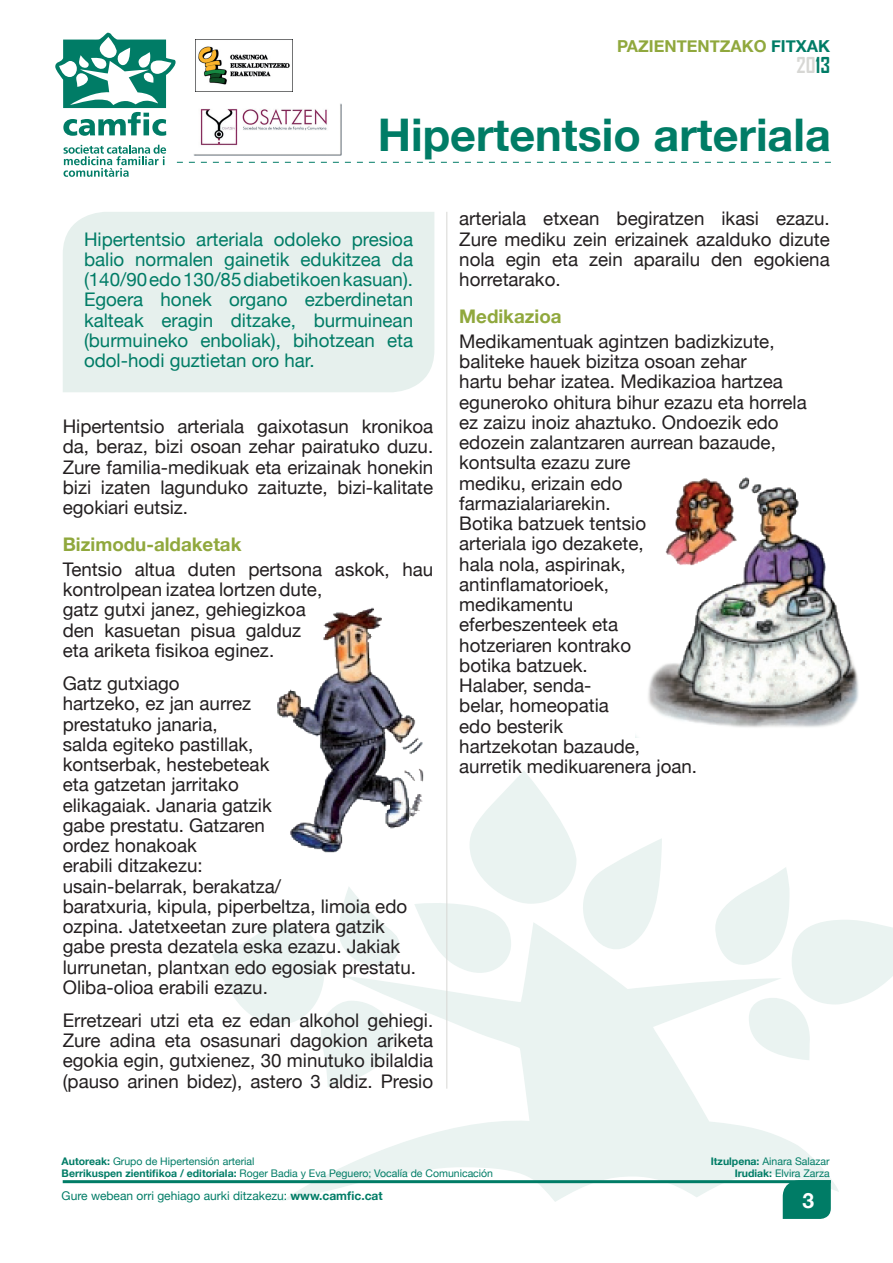
<style>
.page{position:relative;width:893px;height:1263px;background:#fff}
.page>*{position:absolute;margin:0;border:0;box-sizing:border-box;transform-origin:0 0}
.Titulo{font:700 45px "Helvetica Neue";color:#007c66}
.t1{font:700 21px "Agency FB";color:#d7d7d4}
.t2{font:700 21px "Helvetica Neue";color:#fff}
.Galerada{font:18.75px/20.2px "Helvetica Neue";color:#231f20;text-align:justify}
.Destacado{font:18.75px/20.2px "Helvetica Neue";color:#007c66;text-align:justify}
.Titulillo{font:700 18.75px "Helvetica Neue";color:#90a83d}
.t3{font:700 16.5px "Helvetica Neue";color:#90a83d}
.t4{font:12px "Helvetica Neue";color:#007c66}
.t5{font:10.5px "Helvetica Neue";color:#007c66}
.s1{color:#007c66}
.s2{font-weight:700}
</style>
<div class="page">
<svg style="left:281px;top:979px;width:558px;height:223px;fill:#eaf3f1"></svg>
<svg style="left:212px;top:887px;width:189px;height:200px"></svg>
<svg style="left:414px;top:770px;width:248px;height:209px"></svg>
<svg style="left:715px;top:867px;width:178px;height:193px"></svg>
<svg style="left:64px;top:145px;width:102px;height:32px"></svg>
<svg style="left:55px;top:33px;width:121px;height:103px"></svg>
<svg style="left:177px;top:162px;width:654px;height:1px"></svg>
<hr style="left:63px;top:1180px;width:768px;height:3px;background:#007c66">
<svg style="left:783px;top:1180px;width:48px;height:39px;background:#07806a"></svg>
<img style="left:196px;top:39px;width:97px;height:52px">
<img style="left:193px;top:103px;width:148px;height:52px">
<div style="left:63px;top:212px;width:371px;height:180px;background:#e6f0ed"></div>
<hr style="left:446px;top:212px;width:1px;height:877px;background:#d7d7d4">
<img style="left:277px;top:607px;width:157px;height:260px">
<img style="left:636px;top:477px;width:223px;height:260px">
<p class="t3" style="left:617px;top:33px;width:214px">PAZIENTENTZAKO <span class="s1">FITXAK</span></p>
<p class="t1" style="left:796px;top:52px;width:35px">20<span class="s1">13</span></p>
<p class="Titulo" style="left:378px;top:100px;width:455px">Hipertentsio arteriala</p>
<p class="Destacado" style="left:84px;top:230px;width:331px">Hipertentsio arteriala odoleko presioa balio normalen gainetik edukitzea da (140/90 edo 130/85 diabetikoen kasuan).<br>Egoera honek organo ezberdinetan kalteak eragin ditzake, burmuinean (burmuineko enboliak), bihotzean eta odol-hodi guztietan oro har.</p>
<p class="Galerada" style="left:63px;top:417px;width:372px">Hipertentsio arteriala gaixotasun kronikoa da, beraz, bizi osoan zehar pairatuko duzu.<br>Zure familia-medikuak eta erizainak honekin bizi izaten lagunduko zaituzte, bizi-kalitate egokiari eutsiz.</p>
<p class="Titulillo" style="left:63px;top:530px;width:180px">Bizimodu-aldaketak</p>
<p class="Galerada" style="left:63px;top:560px;width:372px;text-align:left">Tentsio altua duten pertsona askok, hau kontrolpean izatea lortzen dute,<br>gatz gutxi janez, gehiegizkoa<br>den kasuetan pisua galduz<br>eta ariketa fisikoa eginez.</p>
<p class="Galerada" style="left:63px;top:674px;width:355px;text-align:left">Gatz gutxiago<br>hartzeko, ez jan aurrez<br>prestatuko janaria,<br>salda egiteko pastillak,<br>kontserbak, hestebeteak<br>eta gatzetan jarritako<br>elikagaiak. Janaria gatzik<br>gabe prestatu. Gatzaren<br>ordez honakoak<br>erabili ditzakezu:<br>usain-belarrak, berakatza/<br>baratxuria, kipula, piperbeltza, limoia edo ozpina. Jatetxeetan zure platera gatzik gabe presta dezatela eska ezazu. Jakiak lurrunetan, plantxan edo egosiak prestatu.<br>Oliba-olioa erabili ezazu.</p>
<p class="Galerada" style="left:63px;top:1011px;width:372px">Erretzeari utzi eta ez edan alkohol gehiegi.<br>Zure adina eta osasunari dagokion ariketa egokia egin, gutxienez, 30 minutuko ibilaldia (pauso arinen bidez), astero 3 aldiz. Presio</p>
<p class="Galerada" style="left:459px;top:210px;width:372px">arteriala etxean begiratzen ikasi ezazu.<br>Zure mediku zein erizainek azalduko dizute nola egin eta zein aparailu den egokiena horretarako.</p>
<p class="Titulillo" style="left:459px;top:302px;width:104px">Medikazioa</p>
<p class="Galerada" style="left:459px;top:332px;width:349px;text-align:left">Medikamentuak agintzen badizkizute, baliteke hauek bizitza osoan zehar<br>hartu behar izatea. Medikazioa hartzea eguneroko ohitura bihur ezazu eta horrela ez zaizu inoiz ahaztuko. Ondoezik edo edozein zalantzaren aurrean bazaude, kontsulta ezazu zure<br>mediku, erizain edo<br>farmazialariarekin.<br>Botika batzuek tentsio<br>arteriala igo dezakete,<br>hala nola, aspirinak,<br>antinflamatorioek,<br>medikamentu<br>eferbeszenteek eta<br>hotzeriaren kontrako<br>botika batzuek.<br>Halaber, senda-<br>belar, homeopatia<br>edo besterik<br>hartzekotan bazaude,<br>aurretik medikuarenera joan.</p>
<p class="t5" style="left:62px;top:1153px;width:194px"><span class="s2">Autoreak:</span> Grupo de Hipertensión arterial</p>
<p class="t5" style="left:62px;top:1165px;width:433px"><span class="s2">Berrikuspen zientifikoa / editoriala:</span> Roger Badia y Eva Peguero; Vocalía de Comunicación</p>
<p class="t4" style="left:62px;top:1187px;width:323px">Gure webean orri gehiago aurki ditzakezu: <span class="s2">www.camfic.cat</span></p>
<p class="t5" style="left:711px;top:1153px;width:120px"><span class="s2">Itzulpena:</span> Ainara Salazar</p>
<p class="t5" style="left:735px;top:1165px;width:97px"><span class="s2">Irudiak:</span> Elvira Zarza</p>
<p class="t2" style="left:802px;top:1183px;width:13px">3</p>
</div>
